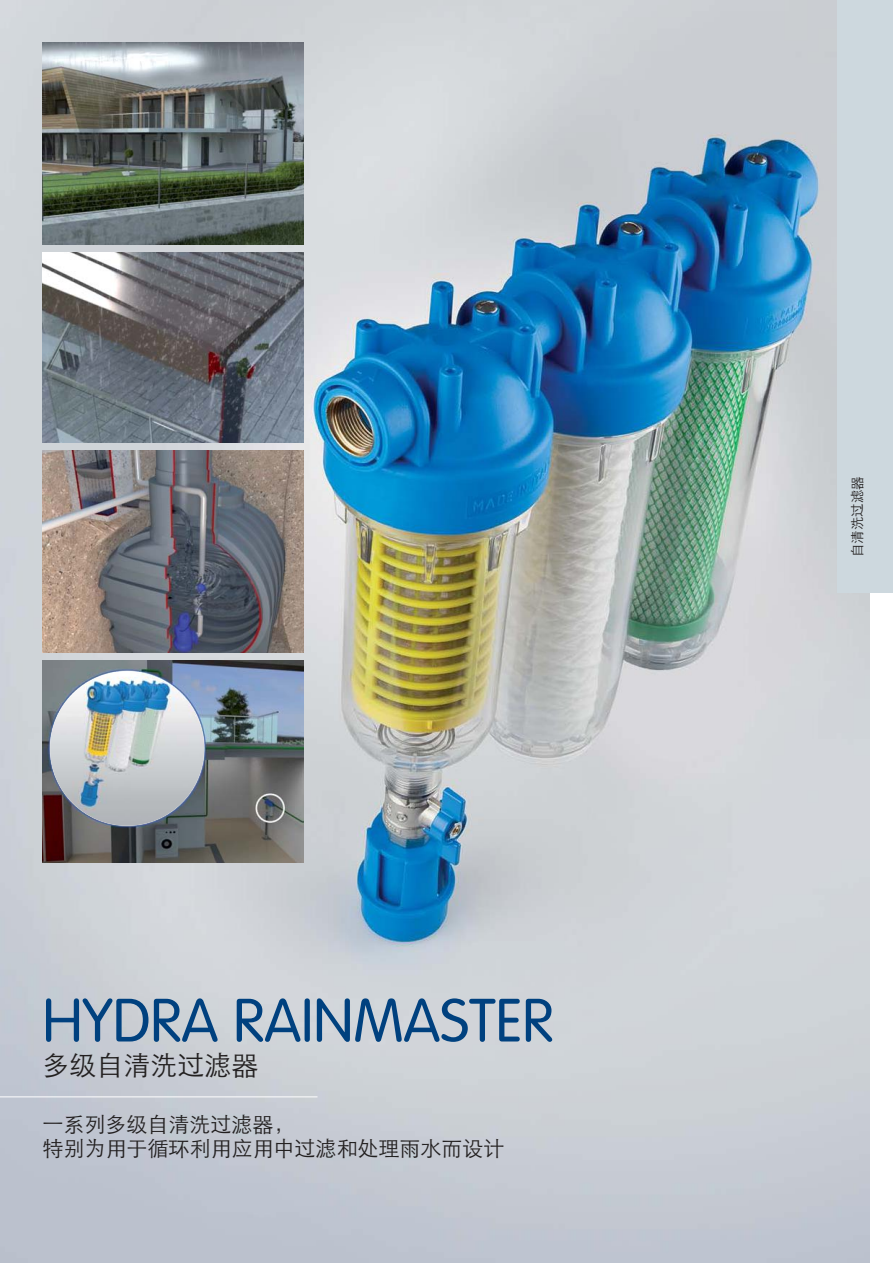
<style>
.page{position:relative;width:893px;height:1263px;background:#fff}
.page>*{position:absolute;margin:0;border:0;box-sizing:border-box;transform-origin:0 0}
.t1{font:300 60px "VAG Rounded";color:#00417f}
.t2{font:300 27px "ST Heiti SC";color:#221f1f}
.t3{font:300 21px/24px "ST Heiti SC";color:#221f1f}
.t4{font:300 13.5px "ST Heiti SC";color:#221f1f}
</style>
<div class="page">
<img style="left:0;top:0;width:869px;height:1263px">
<div style="left:838px;top:0;width:55px;height:592px;background:#cdd8de"></div>
<img style="left:43px;top:43px;width:261px;height:201px">
<img style="left:43px;top:253px;width:261px;height:189px">
<img style="left:43px;top:450px;width:261px;height:202px">
<img style="left:43px;top:660px;width:261px;height:202px">
<img style="left:50px;top:671px;width:154px;height:155px;border-radius:50%">
<hr style="left:0;top:1096px;width:317px;height:1px;background:#fff">
<h1 class="t1" style="left:43px;top:991px;width:512px">HYDRA RAINMASTER</h1>
<p class="t2" style="left:43px;top:1049px;width:218px">多级自清洗过滤器</p>
<p class="t3" style="left:43px;top:1112px;width:464px">一系列多级自清洗过滤器，<br>特别为用于循环利用应用中过滤和处理雨水而设计</p>
<p class="t4" style="left:849px;top:557px;width:82px;rotate:-90deg">自清洗过滤器</p>
</div>
